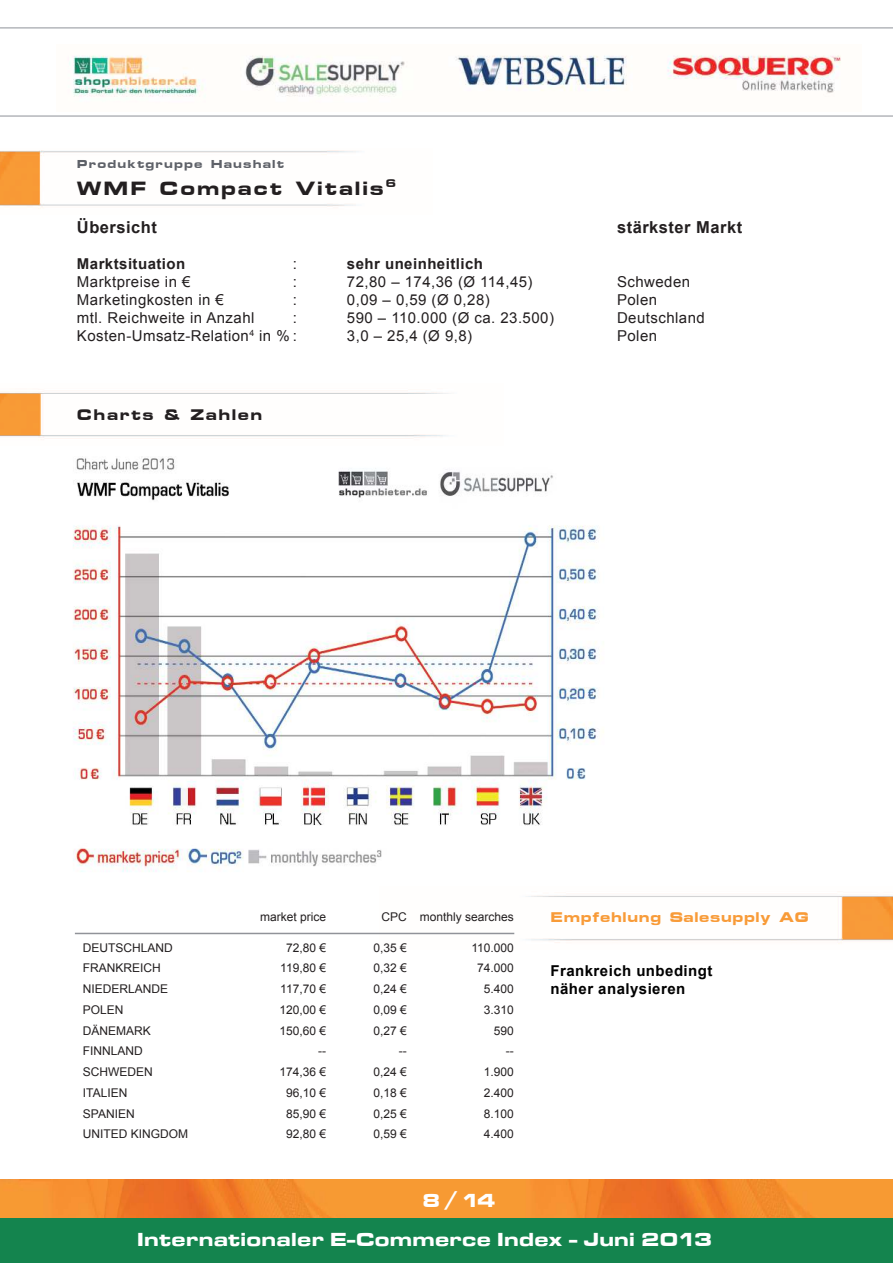
<style>
.page{position:relative;width:893px;height:1263px;background:#fff}
.page>*{position:absolute;margin:0;border:0;box-sizing:border-box;transform-origin:0 0}
.t1{font:22.5px "Microstyle Bold Extended ATT";letter-spacing:.075em;color:#231f20}
.t2{font:19.5px/39.3px "Microgramma D Bold Exte";letter-spacing:.05em;color:#fff}
.t3{font:18px "Microstyle Bold Extended ATT";letter-spacing:.075em;color:#231f20}
.t4{font:700 16.5px "Arial";letter-spacing:.03em;color:#231f20}
.t5{font:16.5px "Microstyle Bold Extended ATT";letter-spacing:.03em;color:#f89b38}
.t6{font:15px "Arial";letter-spacing:.03em;color:#231f20}
.t7{font:700 15px/18px "Arial";letter-spacing:.03em;color:#000}
.t8{font:700 15px "Arial";letter-spacing:.03em;color:#231f20}
.t9{font:13.5px "Microstyle Bold Extended ATT";letter-spacing:.075em;color:#5e6168}
.t10{font:12px "Arial";color:#231f20}
</style>
<div class="page">
<img style="left:73px;top:458px;width:531px;height:414px">
<img style="left:0;top:1180px;width:893px;height:39px">
<div style="left:0;top:1219px;width:893px;height:44px;background:#14844e"></div>
<img style="left:379px;top:894px;width:514px;height:50px">
<img style="left:0;top:391px;width:449px;height:49px">
<img style="left:0;top:150px;width:359px;height:59px">
<img style="left:69px;top:55px;width:772px;height:42px">
<hr style="left:0;top:27px;width:893px;height:2px;background:#b4b6bb">
<hr style="left:0;top:115px;width:893px;height:2px;background:#b4b6bb">
<hr style="left:75px;top:933px;width:439px;height:1px;background:#919399">
<p class="t9" style="left:77px;top:157px;width:209px">Produktgruppe Haushalt</p>
<h1 class="t1" style="left:77px;top:176px;width:320px">WMF Compact Vitalis<sup>6</sup></h1>
<h3 class="t4" style="left:77px;top:216px;width:82px">Übersicht</h3>
<h3 class="t4" style="left:617px;top:216px;width:127px">stärkster Markt</h3>
<p class="t8" style="left:77px;top:253px;width:110px">Marktsituation</p>
<p class="t6" style="left:293px;top:254px;width:6px">:</p>
<p class="t8" style="left:347px;top:253px;width:138px">sehr uneinheitlich</p>
<p class="t6" style="left:77px;top:272px;width:115px">Marktpreise in €</p>
<p class="t6" style="left:293px;top:272px;width:6px">:</p>
<p class="t6" style="left:347px;top:272px;width:187px">72,80 – 174,36 (Ø 114,45)</p>
<p class="t6" style="left:617px;top:272px;width:75px">Schweden</p>
<p class="t6" style="left:77px;top:290px;width:148px">Marketingkosten in €</p>
<p class="t6" style="left:293px;top:290px;width:6px">:</p>
<p class="t6" style="left:347px;top:290px;width:144px">0,09 – 0,59 (Ø 0,28)</p>
<p class="t6" style="left:617px;top:290px;width:42px">Polen</p>
<p class="t6" style="left:77px;top:308px;width:179px">mtl. Reichweite in Anzahl</p>
<p class="t6" style="left:293px;top:308px;width:6px">:</p>
<p class="t6" style="left:347px;top:308px;width:209px">590 – 110.000 (Ø ca. 23.500)</p>
<p class="t6" style="left:617px;top:308px;width:89px">Deutschland</p>
<p class="t6" style="left:77px;top:326px;width:222px">Kosten-Umsatz-Relation<sup>4</sup> in % :</p>
<p class="t6" style="left:347px;top:326px;width:127px">3,0 – 25,4 (Ø 9,8)</p>
<p class="t6" style="left:617px;top:326px;width:42px">Polen</p>
<h3 class="t3" style="left:77px;top:405px;width:187px">Charts &amp; Zahlen</h3>
<p class="t10" style="left:260px;top:909px;width:68px">market price</p>
<p class="t10" style="left:382px;top:909px;width:134px">CPC monthly searches</p>
<p class="t10" style="left:83px;top:940px;width:91px">DEUTSCHLAND</p>
<p class="t10" style="left:286px;top:940px;width:42px">72,80 €</p>
<p class="t10" style="left:373px;top:940px;width:35px">0,35 €</p>
<p class="t10" style="left:471px;top:940px;width:44px">110.000</p>
<p class="t10" style="left:83px;top:960px;width:79px">FRANKREICH</p>
<p class="t10" style="left:280px;top:960px;width:47px">119,80 €</p>
<p class="t10" style="left:373px;top:960px;width:35px">0,32 €</p>
<p class="t10" style="left:477px;top:960px;width:38px">74.000</p>
<p class="t10" style="left:83px;top:981px;width:87px">NIEDERLANDE</p>
<p class="t10" style="left:280px;top:981px;width:47px">117,70 €</p>
<p class="t10" style="left:373px;top:981px;width:35px">0,24 €</p>
<p class="t10" style="left:484px;top:981px;width:32px">5.400</p>
<p class="t10" style="left:83px;top:1002px;width:42px">POLEN</p>
<p class="t10" style="left:279px;top:1002px;width:48px">120,00 €</p>
<p class="t10" style="left:373px;top:1002px;width:35px">0,09 €</p>
<p class="t10" style="left:484px;top:1002px;width:32px">3.310</p>
<p class="t10" style="left:83px;top:1023px;width:70px">DÄNEMARK</p>
<p class="t10" style="left:279px;top:1023px;width:48px">150,60 €</p>
<p class="t10" style="left:373px;top:1023px;width:35px">0,27 €</p>
<p class="t10" style="left:494px;top:1023px;width:22px">590</p>
<p class="t10" style="left:83px;top:1043px;width:61px">FINNLAND</p>
<p class="t10" style="left:318px;top:1043px;width:9px">--</p>
<p class="t10" style="left:399px;top:1043px;width:9px">--</p>
<p class="t10" style="left:506px;top:1043px;width:9px">--</p>
<p class="t10" style="left:83px;top:1064px;width:71px">SCHWEDEN</p>
<p class="t10" style="left:279px;top:1064px;width:48px">174,36 €</p>
<p class="t10" style="left:373px;top:1064px;width:35px">0,24 €</p>
<p class="t10" style="left:484px;top:1064px;width:32px">1.900</p>
<p class="t10" style="left:83px;top:1085px;width:46px">ITALIEN</p>
<p class="t10" style="left:286px;top:1085px;width:42px">96,10 €</p>
<p class="t10" style="left:373px;top:1085px;width:35px">0,18 €</p>
<p class="t10" style="left:484px;top:1085px;width:32px">2.400</p>
<p class="t10" style="left:83px;top:1105px;width:53px">SPANIEN</p>
<p class="t10" style="left:286px;top:1105px;width:42px">85,90 €</p>
<p class="t10" style="left:373px;top:1105px;width:35px">0,25 €</p>
<p class="t10" style="left:484px;top:1105px;width:32px">8.100</p>
<p class="t10" style="left:83px;top:1126px;width:107px">UNITED KINGDOM</p>
<p class="t10" style="left:286px;top:1126px;width:42px">92,80 €</p>
<p class="t10" style="left:373px;top:1126px;width:35px">0,59 €</p>
<p class="t10" style="left:484px;top:1126px;width:32px">4.400</p>
<h3 class="t5" style="left:550px;top:908px;width:260px">Empfehlung Salesupply AG</h3>
<p class="t7" style="left:550px;top:962px;width:163px">Frankreich unbedingt näher analysieren</p>
<h2 class="t2" style="left:138px;top:1180px;width:576px;text-indent:285px">8 / 14<br>Internationaler E-Commerce Index - Juni 2013</h2>
</div>
